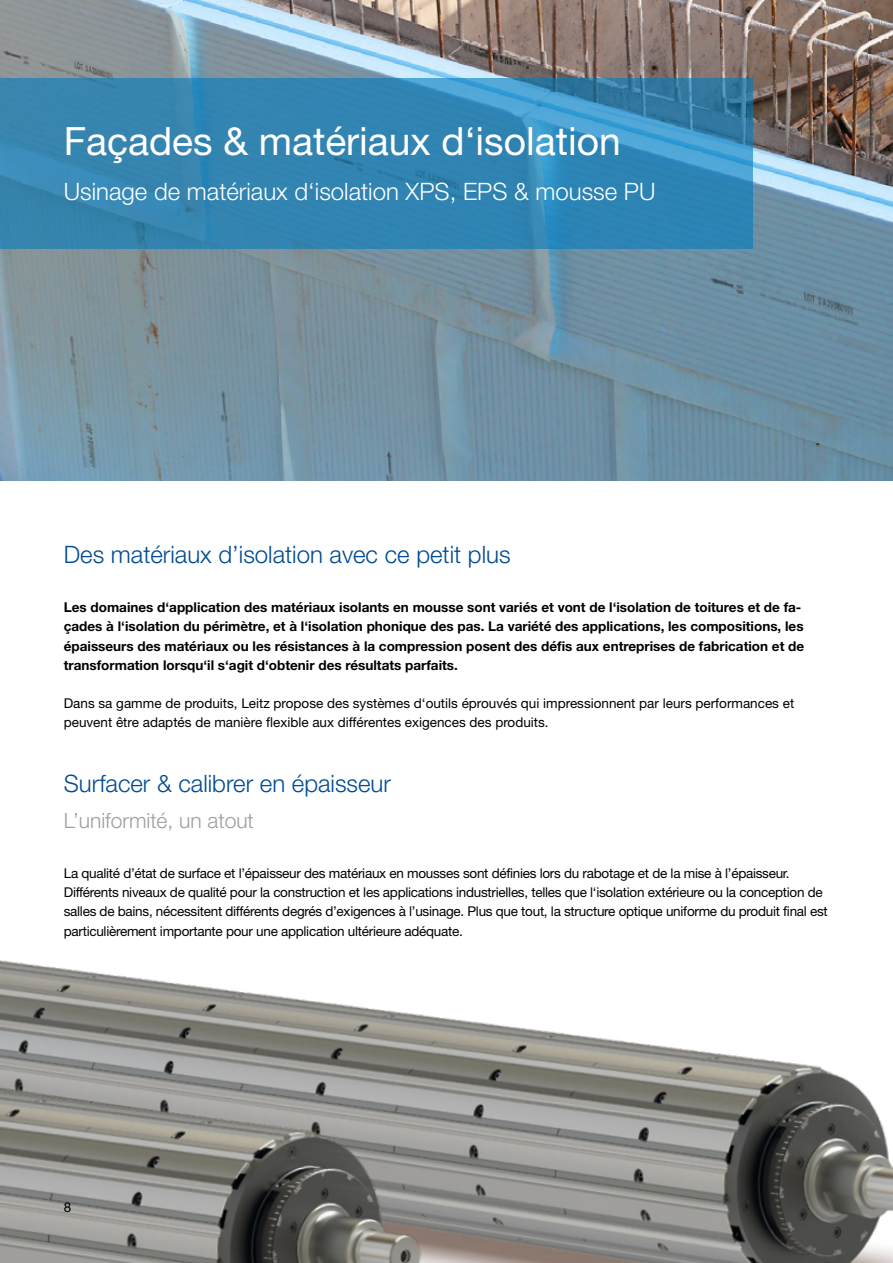
<style>
.page{position:relative;width:893px;height:1263px;background:#fff}
.page>*{position:absolute;margin:0;border:0;box-sizing:border-box;transform-origin:0 0}
.t1{font:39px "Helvetica Neue LT Pro";color:#fff}
.t2{font:300 24px "Helvetica Neue LT Pro";color:#004b93}
.t3{font:300 24px "Helvetica Neue LT Pro";color:#fff}
.t4{font:300 21px "Helvetica Neue LT Pro";color:#9c9e9f}
.t5{font:13.5px/19.2px "Helvetica Neue LT Pro";letter-spacing:-.02em;color:#000}
.t6{font:700 13.5px/19.2px "Helvetica Neue LT Pro";color:#000}
.t7{font:13.5px/19.2px "Helvetica Neue LT Pro";color:#000}
</style>
<div class="page">
<img style="left:498px;top:1024px;width:395px;height:239px">
<img style="left:0;top:0;width:893px;height:480px">
<svg style="left:0;top:78px;width:753px;height:170px;background:#3386b3"></svg>
<img style="left:834px;top:35px;width:59px;height:446px">
<img style="left:0;top:960px;width:498px;height:303px">
<h1 class="t1" style="left:64px;top:117px;width:558px">Façades &amp; matériaux d‘isolation</h1>
<h2 class="t3" style="left:64px;top:177px;width:593px">Usinage de matériaux d‘isolation XPS, EPS &amp; mousse PU</h2>
<h2 class="t2" style="left:64px;top:539px;width:448px">Des matériaux d’isolation avec ce petit plus</h2>
<p class="t6" style="left:64px;top:598px;width:742px">Les domaines d‘application des matériaux isolants en mousse sont variés et vont de l‘isolation de toitures et de fa&shy;çades à l‘isolation du périmètre, et à l‘isolation phonique des pas. La variété des applications, les compositions, les épaisseurs des matériaux ou les résistances à la compression posent des défis aux entreprises de fabrication et de transformation lorsqu‘il s‘agit d‘obtenir des résultats parfaits.</p>
<p class="t7" style="left:64px;top:693px;width:732px">Dans sa gamme de produits, Leitz propose des systèmes d‘outils éprouvés qui impressionnent par leurs performances et peuvent être adaptés de manière flexible aux différentes exigences des produits.</p>
<h2 class="t2" style="left:64px;top:769px;width:329px">Surfacer &amp; calibrer en épaisseur</h2>
<h3 class="t4" style="left:64px;top:808px;width:192px">L’uniformité, un atout</h3>
<p class="t5" style="left:64px;top:863px;width:765px">La qualité d’état de surface et l’épaisseur des matériaux en mousses sont définies lors du rabotage et de la mise à l’épaisseur.<br>Différents niveaux de qualité pour la construction et les applications industrielles, telles que l‘isolation extérieure ou la conception de salles de bains, nécessitent différents degrés d’exigences à l’usinage. Plus que tout, la structure optique uniforme du produit final est particulièrement importante pour une application ultérieure adéquate.</p>
<p class="t5" style="left:64px;top:1197px;width:9px">8</p>
</div>
